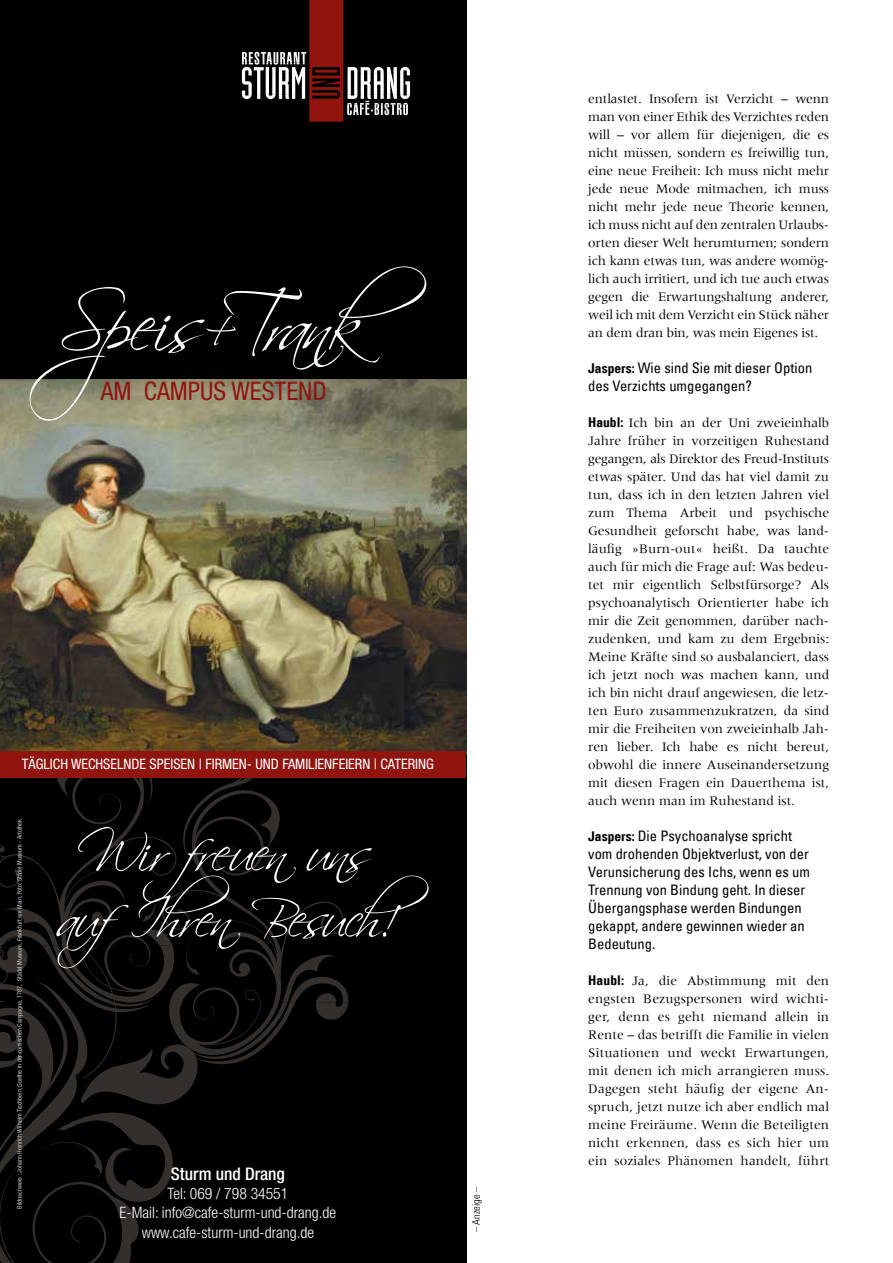
<style>
.page{position:relative;width:893px;height:1263px;background:#fff}
.page>*{position:absolute;margin:0;border:0;box-sizing:border-box;transform-origin:0 0}
.t1{font:74.55px "Scriptina";letter-spacing:-.07em;color:#fff}
.t2{font:54.45px/66px "Scriptina";letter-spacing:-.065em;color:#fff}
.t3{font:condensed 25.5px "Helvetica Neue";color:#90150f}
.t4{font:500 condensed 17.4px "Helvetica Neue";color:#fff}
.t5{font:300 condensed 15.75px/19.2px "Helvetica Neue";color:#fff;text-align:center}
.t6{font:condensed 14.55px/18px "Univers Com 57";color:#000}
.t7{font:condensed 14.4px "Helvetica Neue";color:#fff}
.t8{font:13.5px/18px "Meridien";color:#000}
.t9{font:10.5px "Univers Com 47 Light Cond";color:#000}
.t10{font:condensed 6.45px "Helvetica Neue";color:#c5c6c6}
.s1{font-family:"Univers Com 67 Bold Cond";font-stretch:normal;font-size:13.5px}
.s2{font-family:"Univers Com 67 Bold Cond"}
</style>
<div class="page">
<div style="left:0;top:0;width:466px;height:1263px;background:#000"></div>
<svg style="left:242px;top:0;width:168px;height:122px"></svg>
<svg style="left:264px;top:795px;width:85px;height:208px"></svg>
<svg style="left:0;top:945px;width:348px;height:318px"></svg>
<svg style="left:0;top:778px;width:264px;height:167px"></svg>
<img style="left:0;top:379px;width:466px;height:372px">
<div style="left:0;top:751px;width:466px;height:27px;background:#90150f"></div>
<h1 class="t1" style="left:59px;top:281px;width:369px">Speis+Trank</h1>
<h3 class="t3" style="left:101px;top:376px;width:227px">AM CAMPUS WESTEND</h3>
<p class="t7" style="left:22px;top:755px;width:413px">TÄGLICH WECHSELNDE SPEISEN | FIRMEN- UND FAMILIENFEIERN | CATERING</p>
<p class="t10" style="left:16px;top:1208px;width:391px;rotate:-90deg">Bildnachweis : Johann Heinrich Wilhelm Tischbein, Goethe in der römischen Campagna, 1787, Städel Museum, Frankfurt am Main, Foto: Städel Museum - Artothek</p>
<h2 class="t2" style="left:56px;top:819px;width:374px;text-indent:21px">Wir freuen uns aufIhren Besuch!</h2>
<p class="t4" style="left:171px;top:1163px;width:116px">Sturm und Drang</p>
<p class="t5" style="left:120px;top:1184px;width:218px">Tel: 069 / 798 34551<br>E-Mail: info@cafe-sturm-und-drang.de www.cafe-sturm-und-drang.de</p>
<p class="t9" style="left:470px;top:1232px;width:47px;rotate:-90deg">– Anzeige –</p>
<p class="t8" style="left:588px;top:90px;width:242px">entlastet. Insofern ist Verzicht – wenn man von einer Ethik des Verzichtes reden will – vor allem für diejenigen, die es nicht müssen, sondern es freiwillig tun, eine neue Freiheit: Ich muss nicht mehr jede neue Mode mitmachen, ich muss nicht mehr jede neue Theorie kennen, ich muss nicht auf den zentralen Urlaubs&shy;orten dieser Welt herumturnen; sondern ich kann etwas tun, was andere womög&shy;lich auch irritiert, und ich tue auch etwas gegen die Erwartungshaltung anderer, weil ich mit dem Verzicht ein Stück näher an dem dran bin, was mein Eigenes ist.</p>
<p class="t6" style="left:588px;top:359px;width:226px"><span class="s1">Jaspers:</span> Wie sind Sie mit dieser Option des Verzichts umgegangen?</p>
<p class="t8" style="left:588px;top:414px;width:242px"><span class="s2">Haubl:</span> Ich bin an der Uni zweieinhalb Jahre früher in vorzeitigen Ruhestand gegangen, als Direktor des Freud--Instituts etwas später. Und das hat viel damit zu tun, dass ich in den letzten Jahren viel zum Thema Arbeit und psychische Gesundheit geforscht habe, was land&shy;läufig »Burn-out« heißt. Da tauchte auch für mich die Frage auf: Was bedeu&shy;tet mir eigentlich Selbstfürsorge? Als psychoanalytisch Orientierter habe ich mir die Zeit genommen, darüber nach&shy;zudenken, und kam zu dem Ergebnis:<br>Meine Kräfte sind so ausbalanciert, dass ich jetzt noch was machen kann, und ich bin nicht drauf angewiesen, die letz&shy;ten Euro zusammenzukratzen, da sind mir die Freiheiten von zweieinhalb Jah&shy;ren lieber. Ich habe es nicht bereut, obwohl die innere Auseinandersetzung mit diesen Fragen ein Dauerthema ist, auch wenn man im Ruhestand ist.</p>
<p class="t6" style="left:588px;top:827px;width:223px"><span class="s1">Jaspers:</span> Die Psychoanalyse spricht vom drohenden Objektverlust, von der<br>Verunsicherung des I chs, wenn es um<br>Trennung von Bindung geht. In dieser<br>Übergangsphase werden Bindungen gekappt, andere gewinnen wieder an<br>Bedeutung.</p>
<p class="t8" style="left:588px;top:972px;width:242px;text-align:justify"><span class="s2">Haubl:</span> Ja, die Abstimmung mit den engsten Bezugspersonen wird wichti&shy;ger, denn es geht niemand allein in Rente – das betrifft die Familie in vielen Situationen und weckt Erwartungen, mit denen ich mich arrangieren muss.<br>Dagegen steht häufig der eigene An&shy;spruch, jetzt nutze ich aber endlich mal meine Freiräume. Wenn die Beteiligten nicht erkennen, dass es sich hier um ein soziales Phänomen handelt, führt</p>
</div>
